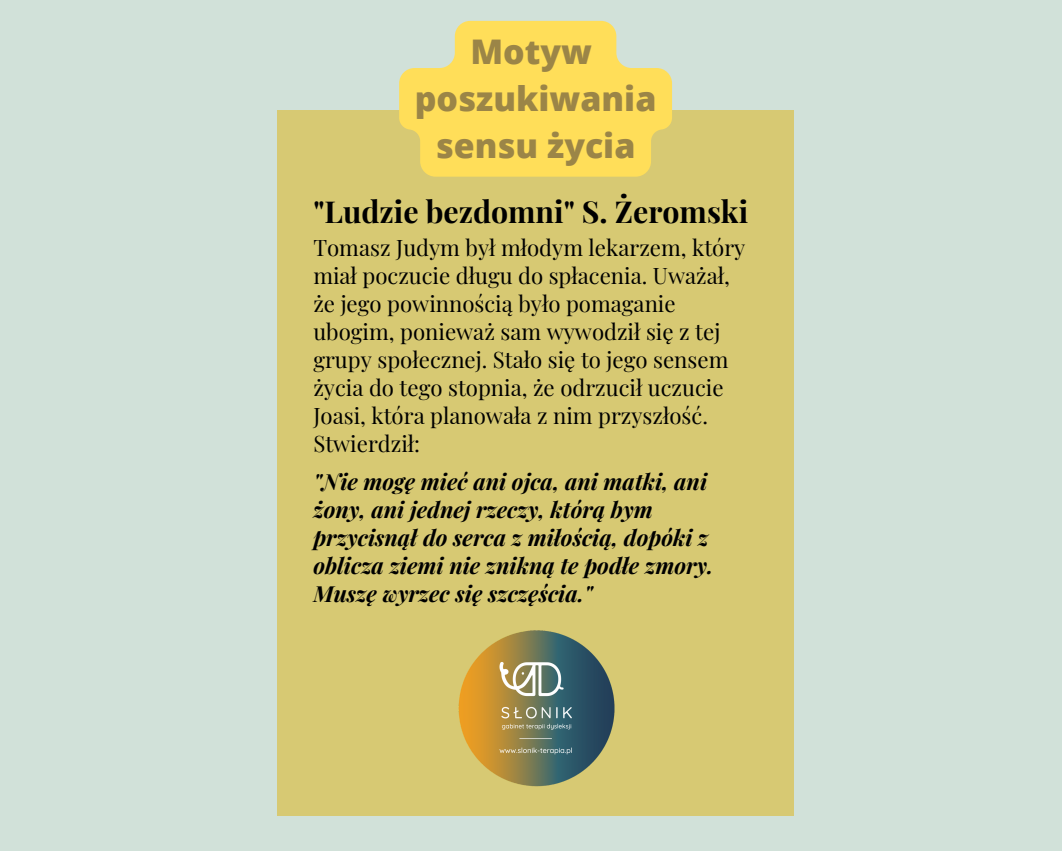
<style>
.page{position:relative;width:1062px;height:851px;background:#fff}
.page>*{position:absolute;margin:0;border:0;box-sizing:border-box;transform-origin:0 0}
.t1{font:800 33.9px/47.1px "Open Sans";color:#9b8547;text-align:center}
.t2{font:700 30.3px "Playfair Display";color:#000}
.t3{font:22.2px/28px "Playfair Display";color:#000}
.t4{font:italic 700 22.2px/28px "Playfair Display";color:#000}
</style>
<div class="page">
<div style="left:0;top:0;width:1062px;height:850px;background:#d1e1d9"></div>
<div style="left:277px;top:110px;width:517px;height:705px;background:#d7c973"></div>
<img style="left:419px;top:630px;width:234px;height:186px">
<svg style="left:399px;top:21px;width:273px;height:156px;fill:#ffde59"></svg>
<p class="t1" style="left:470px;top:27px;width:123px">Motyw</p>
<p class="t1" style="left:415px;top:74px;width:243px">poszukiwania sensu życia</p>
<p class="t2" style="left:313px;top:190px;width:436px">"Ludzie bezdomni" S. Żeromski</p>
<p class="t3" style="left:313px;top:232px;width:434px">Tomasz Judym był młodym lekarzem, który miał poczucie długu do spłacenia. Uważał, że jego powinnością było pomaganie ubogim, ponieważ sam wywodził się z tej grupy społecznej. Stało się to jego sensem życia do tego stopnia, że odrzucił uczucie Joasi, która planowała z nim przyszłość.<br>Stwierdził:</p>
<p class="t4" style="left:313px;top:467px;width:402px">"Nie mogę mieć ani ojca, ani matki, ani żony, ani jednej rzeczy, którą bym przycisnął do serca z miłością, dopóki z oblicza ziemi nie znikną te podłe zmory.<br>Muszę wyrzec się szczęścia."</p>
</div>
